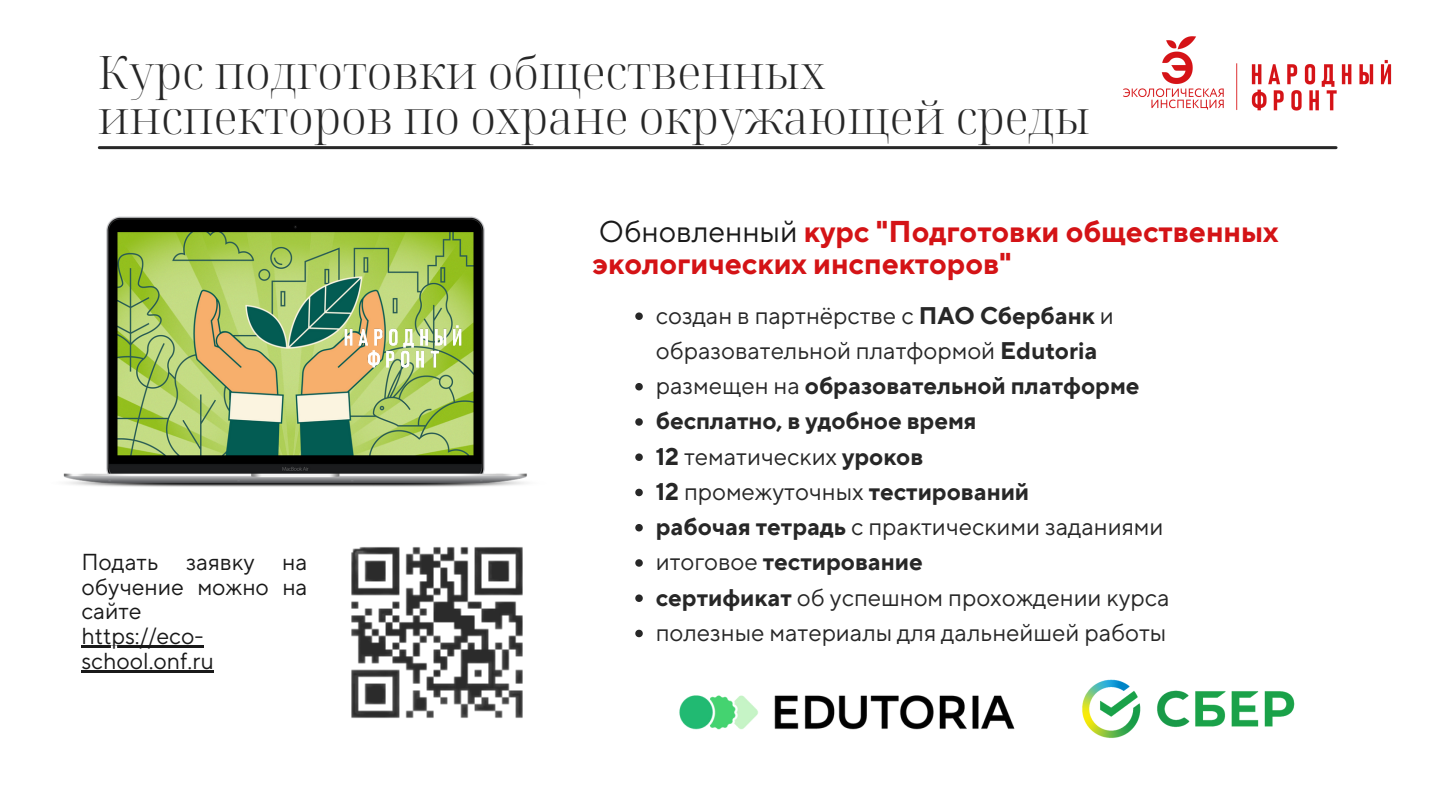
<style>
.page{position:relative;width:1440px;height:810px;background:#fff}
.page>*{position:absolute;margin:0;border:0;box-sizing:border-box;transform-origin:0 0}
.t1{font:300 46.1px/45px "Noto Serif Display";color:#272727}
.t2{font:700 30px/32.2px "TT Norms Pro";color:#d41316}
.t3{font:24px/35.2px "TT Norms Pro";color:#272727}
.t4{font:23px/24.8px "TT Norms Pro";color:#191919}
.s1{font-weight:400;color:#191919}
.s2{font-weight:700}
</style>
<div class="page">
<hr style="left:99px;top:146px;width:1237px;height:3px;background:#272727">
<img style="left:1236px;top:59px;width:156px;height:52px">
<img style="left:1123px;top:88px;width:101px;height:22px">
<img style="left:1151px;top:36px;width:56px;height:53px">
<img style="left:351px;top:547px;width:172px;height:171px">
<img style="left:63px;top:217px;width:464px;height:270px">
<img style="left:325px;top:313px;width:157px;height:68px">
<img style="left:1082px;top:679px;width:213px;height:59px">
<img style="left:679px;top:695px;width:336px;height:35px">
<svg style="left:635px;top:312px;width:8px;height:8px"></svg>
<svg style="left:635px;top:383px;width:8px;height:7px"></svg>
<svg style="left:635px;top:418px;width:8px;height:8px"></svg>
<svg style="left:635px;top:453px;width:8px;height:8px"></svg>
<svg style="left:635px;top:489px;width:8px;height:7px"></svg>
<svg style="left:635px;top:524px;width:8px;height:7px"></svg>
<svg style="left:635px;top:559px;width:8px;height:8px"></svg>
<svg style="left:635px;top:594px;width:8px;height:8px"></svg>
<svg style="left:635px;top:630px;width:8px;height:7px"></svg>
<hr style="left:81px;top:646px;width:123px;height:2px;background:#191919">
<hr style="left:81px;top:670px;width:133px;height:3px;background:#191919">
<h1 class="t1" style="left:98px;top:48px;width:994px">Курс подготовки общественных инспекторов по охране окружающей среды</h1>
<p class="t4" style="left:81px;top:550px;width:228px">Подать заявку на обучение можно на сайте<br>https://eco&shy;school.onf.ru</p>
<p class="t2" style="left:593px;top:216px;width:687px"><span class="s1">Обновленный</span> курс "Подготовки общественных экологических инспекторов"</p>
<p class="t3" style="left:656px;top:299px;width:515px">создан в партнёрстве с <span class="s2">ПАО Сбербанк</span> и образовательной платформой <span class="s2">Edutoria </span>размещен на <span class="s2">образовательной платформе бесплатно, в удобное время<br>12</span> тематических <span class="s2">уроков<br>12</span> промежуточных <span class="s2">тестирований<br>рабочая тетрадь</span> с практическими заданиями итоговое <span class="s2">тестирование<br>сертификат</span> об успешном прохождении курса полезные материалы для дальнейшей работы</p>
</div>
